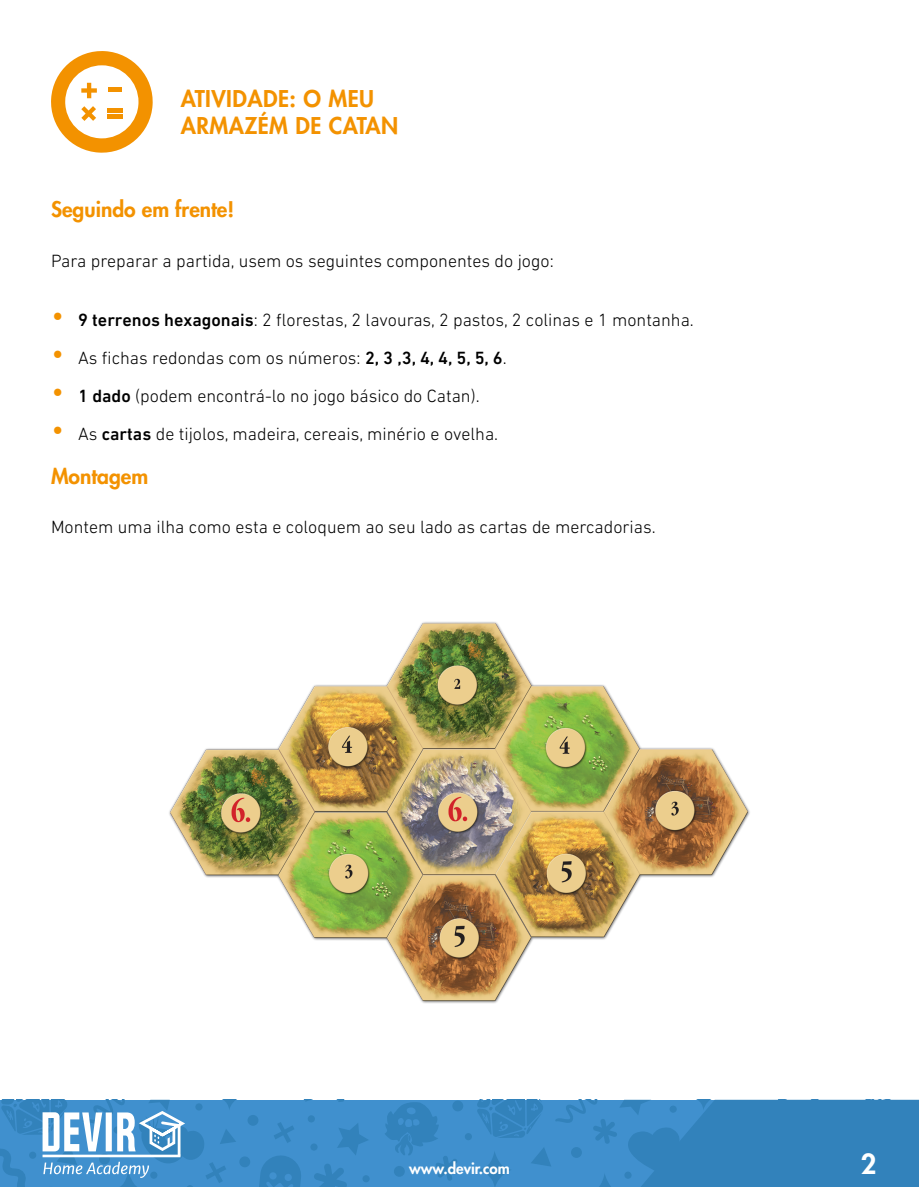
<style>
.page{position:relative;width:919px;height:1187px;background:#fff}
.page>*{position:absolute;margin:0;border:0;box-sizing:border-box;transform-origin:0 0}
.t1{font:800 27px "Futura Std";color:#fff}
.t2{font:800 22.5px/27px "Futura Std";letter-spacing:.02em;color:#f39200}
.t3{font:800 21px "Futura Std";color:#f39200}
.t4{font:300 18px "DIN Next LT Pro";color:#000}
.t5{font:800 15px "Futura Std";color:#fff}
.s1{font-size:31.5px;color:#f39200}
.s2{font-weight:500}
</style>
<div class="page">
<div style="left:0;top:1099px;width:918px;height:87px;background:#4090ce"></div>
<svg style="left:337px;top:1123px;width:31px;height:32px"></svg>
<svg style="left:314px;top:1164px;width:33px;height:22px"></svg>
<div style="left:362px;top:1175px;width:7px;height:7px;background:#3282bb;border-radius:50%"></div>
<div style="left:310px;top:1143px;width:7px;height:7px;background:#3282bb;border-radius:50%"></div>
<div style="left:308px;top:1115px;width:7px;height:7px;background:#3282bb;border-radius:50%"></div>
<div style="left:247px;top:1114px;width:11px;height:11px;background:#3282bb;border-radius:50%"></div>
<div style="left:239px;top:1156px;width:11px;height:11px;background:#3282bb;border-radius:50%"></div>
<svg style="left:274px;top:1122px;width:20px;height:20px"></svg>
<svg style="left:286px;top:1099px;width:66px;height:2px"></svg>
<svg style="left:259px;top:1156px;width:42px;height:30px"></svg>
<div style="left:465px;top:1132px;width:7px;height:8px;background:#3282bb;border-radius:50%"></div>
<div style="left:452px;top:1100px;width:11px;height:11px;background:#3282bb;border-radius:50%"></div>
<svg style="left:385px;top:1101px;width:74px;height:79px"></svg>
<svg style="left:476px;top:1099px;width:442px;height:87px"></svg>
<svg style="left:0;top:1099px;width:241px;height:88px"></svg>
<img style="left:169px;top:622px;width:581px;height:381px">
<svg style="left:51px;top:51px;width:102px;height:102px"></svg>
<hr style="left:107px;top:115px;width:15px;height:4px;background:#f39200">
<hr style="left:107px;top:108px;width:15px;height:4px;background:#f39200">
<div style="left:108px;top:87px;width:13px;height:5px;background:#f39200"></div>
<p class="t2" style="left:181px;top:85px;width:219px">ATIVIDADE: O MEU<br>ARMAZÉM DE CATAN</p>
<p class="t3" style="left:51px;top:196px;width:185px">Seguindo em frente!</p>
<p class="t4" style="left:51px;top:250px;width:504px">Para preparar a partida, usem os seguintes componentes do jogo:</p>
<p class="t4" style="left:51px;top:309px;width:644px"><span class="s1">•</span> <span class="s2">9 terrenos hexagonais</span>: 2 florestas, 2 lavouras, 2 pastos, 2 colinas e 1 montanha.</p>
<p class="t4" style="left:51px;top:347px;width:457px"><span class="s1">•</span> As fichas redondas com os números: <span class="s2">2, 3 ,3, 4, 4, 5, 5, 6</span>.</p>
<p class="t4" style="left:51px;top:385px;width:430px"><span class="s1">•</span> <span class="s2">1 dado</span> (podem encontrá-lo no jogo básico do Catan).</p>
<p class="t4" style="left:51px;top:423px;width:448px"><span class="s1">•</span> As <span class="s2">cartas</span> de tijolos, madeira, cereais, minério e ovelha.</p>
<p class="t3" style="left:51px;top:463px;width:99px">Montagem</p>
<p class="t4" style="left:51px;top:516px;width:606px">Montem uma ilha como esta e coloquem ao seu lado as cartas de mercadorias.</p>
<p class="t5" style="left:409px;top:1159px;width:102px">www.devir.com</p>
<h1 class="t1" style="left:860px;top:1146px;width:17px">2</h1>
</div>
